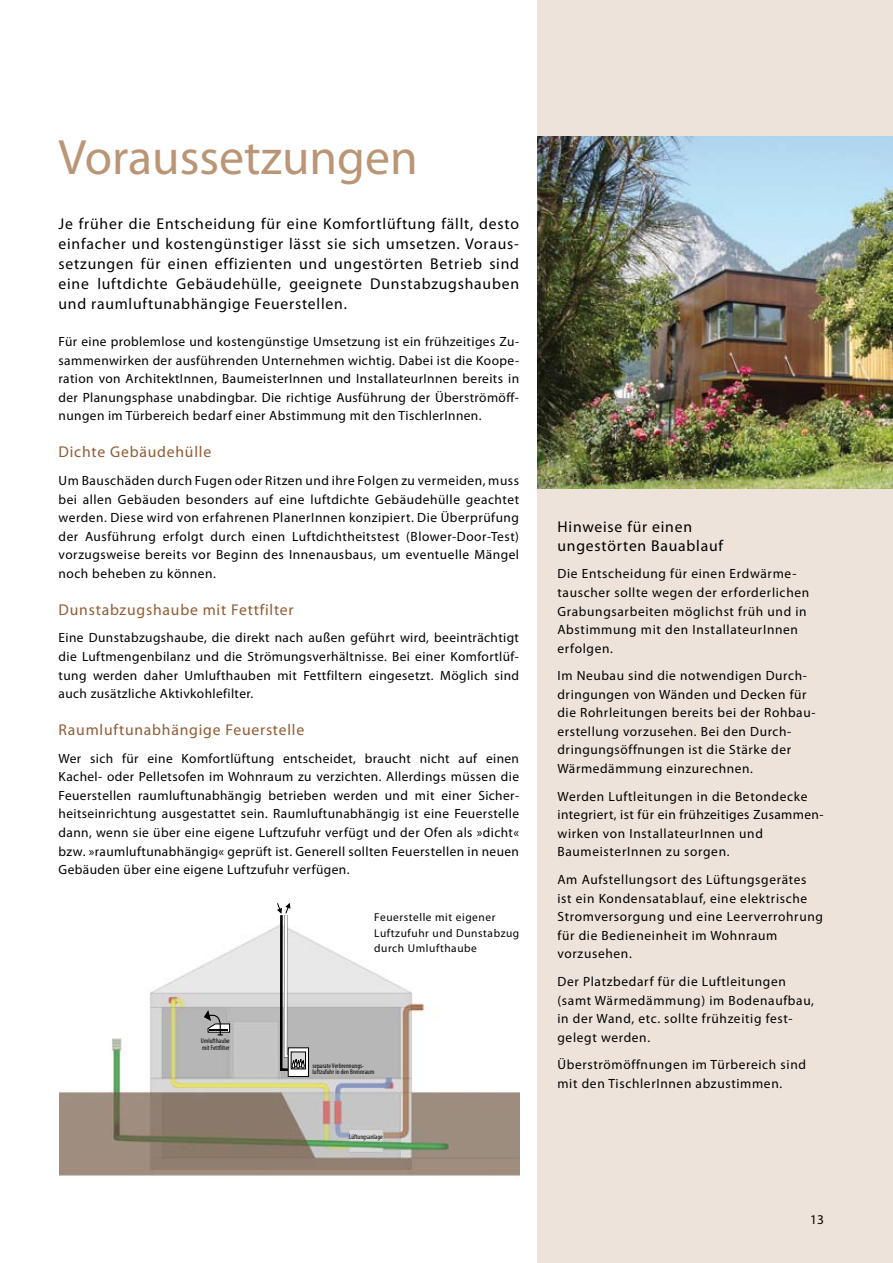
<style>
.page{position:relative;width:893px;height:1263px;background:#fff}
.page>*{position:absolute;margin:0;border:0;box-sizing:border-box;transform-origin:0 0}
.t1{font:49.8px "Myriad Pro";color:#ba9576}
.t2{font:15.6px/20px "Myriad Pro";letter-spacing:.05em;color:#000;text-align:justify}
.t3{font:15.6px "Myriad Pro";letter-spacing:.05em;color:#915b33}
.t4{font:13.35px/18.6px "Myriad Pro";letter-spacing:.05em;color:#000}
.t5{font:11.4px/15.6px "Myriad Pro";letter-spacing:.05em;color:#000}
.t6{font:condensed 6.9px/6.9px "Myriad Pro";letter-spacing:.01em;color:#000}
</style>
<div class="page">
<div style="left:537px;top:0;width:356px;height:1263px;background:#eee3da"></div>
<img style="left:537px;top:137px;width:356px;height:351px">
<img style="left:60px;top:926px;width:459px;height:250px">
<svg style="left:204px;top:1010px;width:26px;height:26px"></svg>
<div style="left:288px;top:1048px;width:20px;height:28px;background:#fff"></div>
<div style="left:288px;top:1047px;width:21px;height:30px;border:1px solid #000"></div>
<div style="left:291px;top:1052px;width:15px;height:17px;border:1px solid #000"></div>
<svg style="left:277px;top:903px;width:27px;height:169px"></svg>
<h1 class="t1" style="left:59px;top:127px;width:361px">Voraussetzungen</h1>
<p class="t2" style="left:59px;top:214px;width:462px">Je früher die Entscheidung für eine Komfortlüftung fällt, desto einfacher und kostengünstiger lässt sie sich umsetzen. Voraus&shy;setzungen für einen effizienten und ungestörten Betrieb sind eine luftdichte Gebäudehülle, geeignete Dunstabzugshauben und raumluftunabhängige Feuerstellen.</p>
<p class="t4" style="left:59px;top:332px;width:462px;text-align:justify">Für eine problemlose und kostengünstige Umsetzung ist ein frühzeitiges Zu&shy;sammenwirken der ausführenden Unternehmen wichtig. Dabei ist die Koope&shy;ration von ArchitektInnen, BaumeisterInnen und InstallateurInnen bereits in der Planungsphase unabdingbar. Die richtige Ausführung der Überströmöff&shy;nungen im Türbereich bedarf einer Abstimmung mit den TischlerInnen.</p>
<p class="t3" style="left:59px;top:442px;width:154px">Dichte Gebäudehülle</p>
<p class="t4" style="left:59px;top:471px;width:462px;text-align:justify">Um Bauschäden durch Fugen oder Ritzen und ihre Folgen zu vermeiden, muss bei allen Gebäuden besonders auf eine luftdichte Gebäudehülle geachtet werden. Diese wird von erfahrenen PlanerInnen konzipiert. Die Überprüfung der Ausführung erfolgt durch einen Luftdichtheitstest (Blower-Door-Test) vorzugsweise bereits vor Beginn des Innenausbaus, um eventuelle Mängel noch beheben zu können.</p>
<p class="t3" style="left:59px;top:600px;width:237px">Dunstabzugshaube mit Fettfilter</p>
<p class="t4" style="left:59px;top:628px;width:462px;text-align:justify">Eine Dunstabzugshaube, die direkt nach außen geführt wird, beeinträchtigt die Luftmengenbilanz und die Strömungsverhältnisse. Bei einer Komfortlüf&shy;tung werden daher Umlufthauben mit Fettfiltern eingesetzt. Möglich sind auch zusätzliche Aktivkohlefilter.</p>
<p class="t3" style="left:59px;top:720px;width:247px">Raumluftunabhängige Feuerstelle</p>
<p class="t4" style="left:59px;top:749px;width:462px;text-align:justify">Wer sich für eine Komfortlüftung entscheidet, braucht nicht auf einen Kachel- oder Pelletsofen im Wohnraum zu verzichten. Allerdings müssen die Feuerstellen raumluftunabhängig betrieben werden und mit einer Sicher&shy;heitseinrichtung ausgestattet sein. Raumluftunabhängig ist eine Feuerstelle dann, wenn sie über eine eigene Luftzufuhr verfügt und der Ofen als »dicht« bzw. »raumluftunabhängig« geprüft ist. Generell sollten Feuerstellen in neuen Gebäuden über eine eigene Luftzufuhr verfügen.</p>
<p class="t6" style="left:201px;top:1037px;width:30px">Umlufthaube mit Fettfilter</p>
<p class="t5" style="left:374px;top:909px;width:147px">Feuerstelle mit eigener<br>Luftzufuhr und Dunstabzug durch Umlufthaube</p>
<p class="t6" style="left:312px;top:1062px;width:63px">separate Verbrennungs&shy;luftzufuhr in den Brennraum</p>
<p class="t6" style="left:349px;top:1134px;width:35px">Lüftungsanlage</p>
<p class="t2" style="left:557px;top:517px;width:167px;line-height:18.6px">Hinweise für einen ungestörten Bauablauf</p>
<p class="t4" style="left:557px;top:564px;width:253px">Die Entscheidung für einen Erdwärme&shy;tauscher sollte wegen der erforderlichen Grabungsarbeiten möglichst früh und in Abstimmung mit den InstallateurInnen erfolgen.</p>
<p class="t4" style="left:557px;top:666px;width:259px">Im Neubau sind die notwendigen Durch&shy;dringungen von Wänden und Decken für die Rohrleitungen bereits bei der Rohbau&shy;erstellung vorzusehen. Bei den Durch&shy;dringungsöffnungen ist die Stärke der Wärmedämmung einzurechnen.</p>
<p class="t4" style="left:557px;top:787px;width:267px">Werden Luftleitungen in die Betondecke integriert, ist für ein frühzeitiges Zusammen&shy;wirken von InstallateurInnen und BaumeisterInnen zu sorgen.</p>
<p class="t4" style="left:557px;top:870px;width:267px">Am Aufstellungsort des Lüftungsgerätes ist ein Kondensatablauf, eine elektrische Stromversorgung und eine Leerverrohrung für die Bedieneinheit im Wohnraum vorzusehen.</p>
<p class="t4" style="left:557px;top:972px;width:258px">Der Platzbedarf für die Luftleitungen (samt Wärmedämmung) im Bodenaufbau, in der Wand, etc. sollte frühzeitig fest&shy;gelegt werden.</p>
<p class="t4" style="left:557px;top:1055px;width:250px">Überströmöffnungen im Türbereich sind mit den TischlerInnen abzustimmen.</p>
<p class="t4" style="left:810px;top:1210px;width:15px">13</p>
</div>
